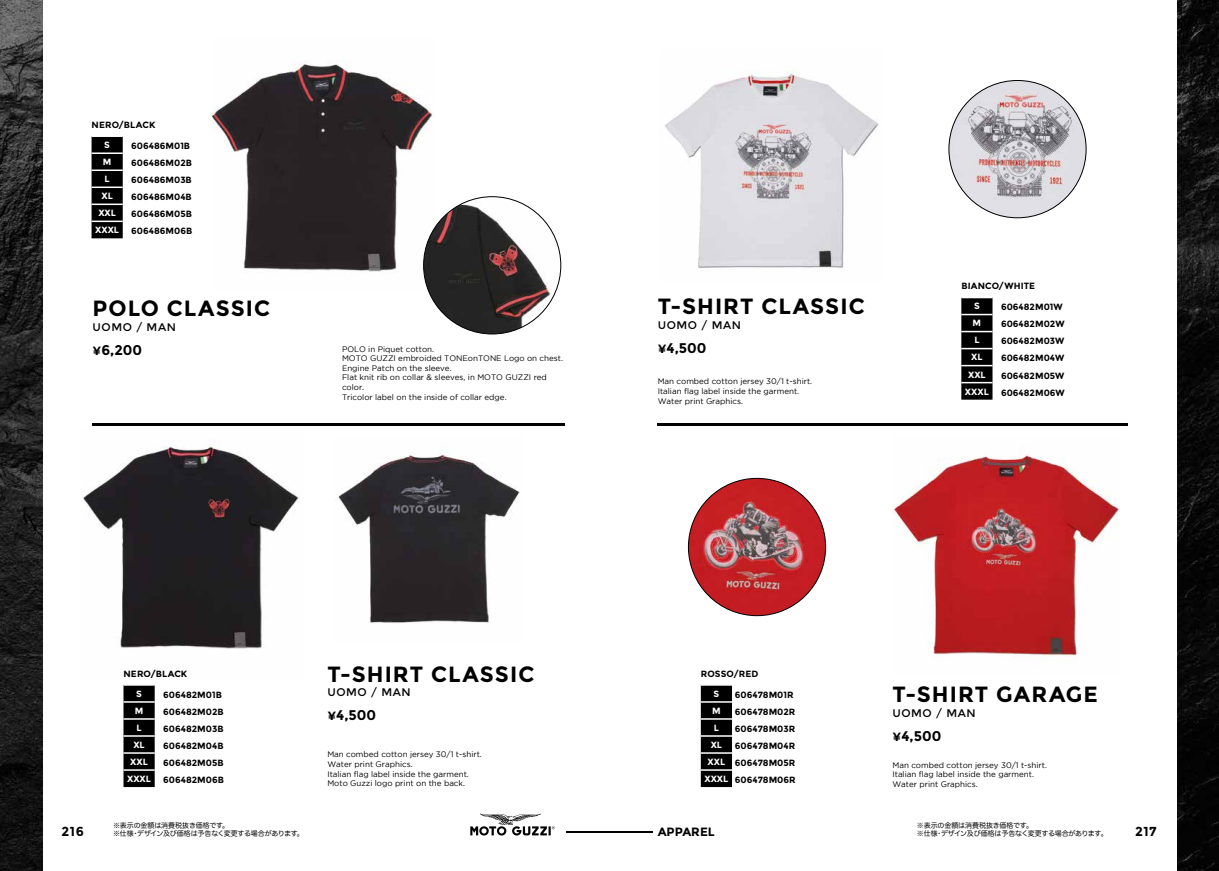
<style>
.page{position:relative;width:1219px;height:871px;background:#fff}
.page>*{position:absolute;margin:0;border:0;box-sizing:border-box;transform-origin:0 0}
.t1{font:700 22px "Montserrat";letter-spacing:.05em;color:#000}
.t2{font:700 14px "Montserrat";color:#000}
.t3{font:700 13px "Montserrat";letter-spacing:.045em;color:#000}
.t4{font:700 12px "Montserrat";color:#000}
.t5{font:11px "Montserrat";letter-spacing:.05em;color:#000}
.t6{font:700 9px/17px "Montserrat";color:#000;text-align:right}
.t7{font:700 9px "Montserrat";color:#fff}
.t8{font:8px/9.6px "Gotham";color:#000}
.t9{font:7px/8.4px "Hira Maru Pro W4";letter-spacing:-.02em;color:#000}
.s1{font-size:12px}
.s2{color:#fff}
</style>
<div class="page">
<img style="left:1178px;top:0;width:41px;height:870px">
<img style="left:0;top:0;width:43px;height:870px">
<hr style="left:609px;top:831px;width:44px;height:1px;background:#000">
<hr style="left:566px;top:831px;width:43px;height:1px;background:#000">
<svg style="left:470px;top:813px;width:85px;height:22px"></svg>
<img style="left:949px;top:80px;width:137px;height:138px;border-radius:69px">
<img style="left:688px;top:478px;width:138px;height:137px;border-radius:69px">
<svg style="left:961px;top:298px;width:31px;height:101px;background:#0a0a0a"></svg>
<hr style="left:961px;top:314px;width:31px;height:1px;background:#fff">
<hr style="left:961px;top:331px;width:31px;height:1px;background:#fff">
<hr style="left:961px;top:348px;width:31px;height:1px;background:#fff">
<hr style="left:961px;top:365px;width:31px;height:1px;background:#fff">
<hr style="left:961px;top:382px;width:31px;height:1px;background:#fff">
<div style="left:701px;top:685px;width:31px;height:101px;background:#000"></div>
<hr style="left:701px;top:701px;width:31px;height:1px;background:#fff">
<hr style="left:701px;top:718px;width:31px;height:1px;background:#fff">
<hr style="left:701px;top:735px;width:31px;height:1px;background:#fff">
<hr style="left:701px;top:752px;width:31px;height:1px;background:#fff">
<hr style="left:701px;top:769px;width:31px;height:1px;background:#fff">
<img style="left:892px;top:454px;width:228px;height:202px">
<img style="left:665px;top:70px;width:214px;height:198px">
<hr style="left:658px;top:423px;width:470px;height:3px;background:#000">
<img style="left:338px;top:451px;width:182px;height:172px">
<img style="left:83px;top:439px;width:216px;height:210px">
<hr style="left:93px;top:423px;width:472px;height:3px;background:#000">
<img style="left:212px;top:60px;width:223px;height:229px">
<img style="left:424px;top:197px;width:137px;height:137px;border-radius:69px">
<div style="left:92px;top:137px;width:31px;height:101px;background:#000"></div>
<hr style="left:92px;top:152px;width:31px;height:2px;background:#fff">
<hr style="left:92px;top:169px;width:31px;height:2px;background:#fff">
<hr style="left:92px;top:186px;width:31px;height:2px;background:#fff">
<hr style="left:92px;top:203px;width:31px;height:2px;background:#fff">
<hr style="left:92px;top:220px;width:31px;height:2px;background:#fff">
<svg style="left:123px;top:685px;width:32px;height:101px;background:#111"></svg>
<hr style="left:123px;top:701px;width:32px;height:1px;background:#fff">
<hr style="left:123px;top:718px;width:32px;height:1px;background:#fff">
<hr style="left:123px;top:735px;width:32px;height:1px;background:#fff">
<hr style="left:123px;top:752px;width:32px;height:1px;background:#fff">
<hr style="left:123px;top:769px;width:32px;height:1px;background:#fff">
<p class="t6" style="left:92px;top:116px;width:65px">NERO/BLACK</p>
<p class="t7" style="left:104px;top:139px;width:7px">S</p>
<p class="t6" style="left:131px;top:137px;width:60px">606486M01B</p>
<p class="t7" style="left:103px;top:156px;width:10px">M</p>
<p class="t6" style="left:131px;top:154px;width:62px">606486M02B</p>
<p class="t7" style="left:105px;top:173px;width:7px">L</p>
<p class="t6" style="left:131px;top:171px;width:62px">606486M03B</p>
<p class="t7" style="left:101px;top:190px;width:13px">XL</p>
<p class="t6" style="left:131px;top:188px;width:62px">606486M04B</p>
<p class="t7" style="left:98px;top:207px;width:19px">XXL</p>
<p class="t6" style="left:131px;top:205px;width:62px">606486M05B</p>
<p class="t7" style="left:95px;top:224px;width:25px">XXXL</p>
<p class="t6" style="left:131px;top:222px;width:62px">606486M06B</p>
<h1 class="t1" style="left:93px;top:295px;width:179px">POLO CLASSIC</h1>
<h3 class="t5" style="left:93px;top:321px;width:85px">UOMO / MAN</h3>
<h2 class="t2" style="left:93px;top:342px;width:51px"><span class="s1">¥</span>6,200</h2>
<p class="t8" style="left:342px;top:344px;width:222px">POLO in Piquet cotton.<br>MOTO GUZZI embroided TONEonTONE Logo on chest.<br>Engine Patch on the sleeve.<br>Flat knit rib on collar &amp; sleeves, in MOTO GUZZI red color.<br>Tricolor label on the inside of collar edge.</p>
<h1 class="t1" style="left:658px;top:293px;width:209px">T-SHIRT CLASSIC</h1>
<h3 class="t5" style="left:658px;top:318px;width:85px">UOMO / MAN</h3>
<h2 class="t2" style="left:658px;top:339px;width:50px"><span class="s1">¥</span>4,500</h2>
<p class="t8" style="left:658px;top:376px;width:156px">Man combed cotton jersey 30/1 t-shirt.<br>Italian flag label inside the garment.<br>Water print Graphics.</p>
<p class="t6" style="left:961px;top:277px;width:75px">BIANCO/WHITE</p>
<p class="t7" style="left:974px;top:301px;width:7px">S</p>
<p class="t6" style="left:1001px;top:298px;width:63px">606482M01W</p>
<p class="t7" style="left:973px;top:318px;width:10px">M</p>
<p class="t6" style="left:1001px;top:315px;width:65px">606482M02W</p>
<p class="t7" style="left:974px;top:335px;width:7px">L</p>
<p class="t6" style="left:1001px;top:333px;width:65px">606482M03W</p>
<p class="t7" style="left:971px;top:352px;width:13px">XL</p>
<p class="t6" style="left:1001px;top:350px;width:65px">606482M04W</p>
<p class="t7" style="left:968px;top:369px;width:19px">XXL</p>
<p class="t6" style="left:1001px;top:367px;width:65px">606482M05W</p>
<p class="t7" style="left:965px;top:386px;width:25px">XXXL</p>
<p class="t6" style="left:1001px;top:384px;width:65px">606482M06W</p>
<p class="t6" style="left:123px;top:665px;width:65px">NERO/BLACK</p>
<p class="t7" style="left:136px;top:688px;width:7px">S</p>
<p class="t6" style="left:163px;top:686px;width:60px">606482M01B</p>
<p class="t7" style="left:135px;top:705px;width:10px">M</p>
<p class="t6" style="left:163px;top:703px;width:62px">606482M02B</p>
<p class="t7" style="left:137px;top:722px;width:7px">L</p>
<p class="t6" style="left:163px;top:720px;width:62px">606482M03B</p>
<p class="t7" style="left:133px;top:739px;width:13px">XL</p>
<p class="t6" style="left:163px;top:737px;width:62px">606482M04B</p>
<p class="t7" style="left:130px;top:756px;width:19px">XXL</p>
<p class="t6" style="left:163px;top:754px;width:62px">606482M05B</p>
<p class="t7" style="left:127px;top:773px;width:25px">XXXL</p>
<p class="t6" style="left:163px;top:771px;width:62px">606482M06B</p>
<h1 class="t1" style="left:327px;top:660px;width:209px">T-SHIRT CLASSIC</h1>
<h3 class="t5" style="left:327px;top:686px;width:85px">UOMO / MAN</h3>
<h2 class="t2" style="left:327px;top:707px;width:50px"><span class="s1">¥</span>4,500</h2>
<p class="t8" style="left:327px;top:749px;width:156px">Man combed cotton jersey 30/1 t-shirt.<br>Water print Graphics.<br>Italian flag label inside the garment.<br>Moto Guzzi logo print on the back.</p>
<p class="t6" style="left:701px;top:665px;width:59px">ROSSO/RED</p>
<p class="t7" style="left:714px;top:688px;width:7px">S</p>
<p class="t6" style="left:735px;top:686px;width:60px">606478M01R</p>
<p class="t7" style="left:712px;top:705px;width:10px">M</p>
<p class="t6" style="left:735px;top:703px;width:62px">606478M02R</p>
<p class="t7" style="left:714px;top:722px;width:7px">L</p>
<p class="t6" style="left:735px;top:720px;width:62px">606478M03R</p>
<p class="t7" style="left:711px;top:739px;width:13px">XL</p>
<p class="t6" style="left:704px;top:737px;width:93px">606478M04R<br><span class="s2">XXL</span> 606478M05R<br><span class="s2">XXXL</span> 606478M06R</p>
<h1 class="t1" style="left:892px;top:680px;width:207px">T-SHIRT GARAGE</h1>
<h3 class="t5" style="left:892px;top:706px;width:85px">UOMO / MAN</h3>
<h2 class="t2" style="left:892px;top:727px;width:50px"><span class="s1">¥</span>4,500</h2>
<p class="t8" style="left:892px;top:759px;width:156px">Man combed cotton jersey 30/1 t-shirt.<br>Italian flag label inside the garment.<br>Water print Graphics.</p>
<p class="t9" style="left:113px;top:820px;width:192px">※表示の金額は消費税抜き価格です。<br>※仕様・デザイン及び価格は予告なく変更する場合があります。</p>
<p class="t9" style="left:917px;top:820px;width:192px">※表示の金額は消費税抜き価格です。<br>※仕様・デザイン及び価格は予告なく変更する場合があります。</p>
<h3 class="t3" style="left:62px;top:822px;width:24px">216</h3>
<h3 class="t4" style="left:658px;top:823px;width:59px">APPAREL</h3>
<h3 class="t3" style="left:1135px;top:822px;width:23px">217</h3>
</div>
